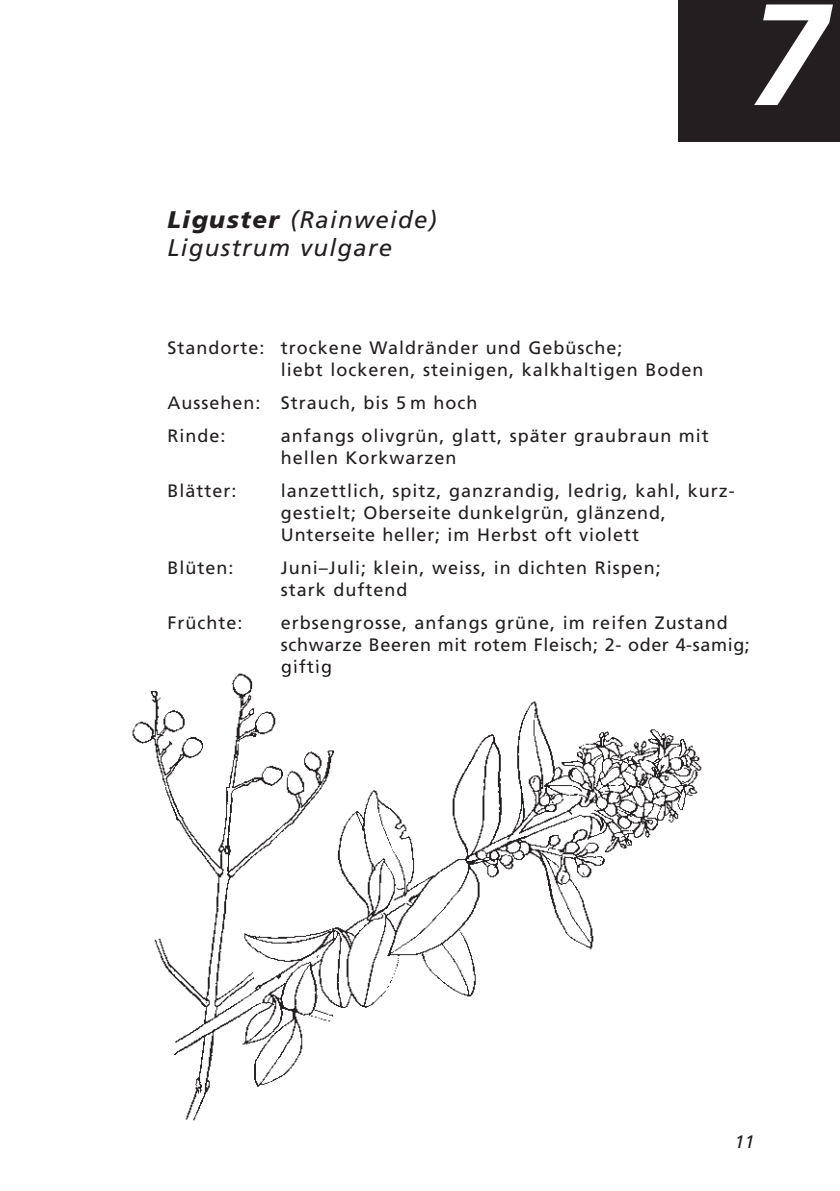
<style>
.page{position:relative;width:840px;height:1191px;background:#fff}
.page>*{position:absolute;margin:0;border:0;box-sizing:border-box;transform-origin:0 0}
.t1{font:italic 700 144px "Frutiger";color:#fff}
.t2{font:italic 24px/28px "Frutiger";letter-spacing:.055em;color:#231f20}
.t3{font:18px/22px "Frutiger";letter-spacing:.055em;color:#231f20}
.t4{font:italic 18px "Frutiger";color:#231f20}
.s1{font-weight:900}
</style>
<div class="page">
<div style="left:677px;top:0;width:162px;height:142px;background:#231f20"></div>
<img style="left:132px;top:665px;width:570px;height:456px">
<img style="left:281px;top:665px;width:49px;height:12px">
<h2 class="t2" style="left:167px;top:207px;width:271px"><span class="s1">Liguster</span> (Rainweide)<br>Ligustrum vulgare</h2>
<p class="t3" style="left:281px;top:338px;width:424px;text-indent:-113px">Standorte: trockene Waldränder und Gebüsche;<br>liebt lockeren, steinigen, kalkhaltigen Boden</p>
<p class="t3" style="left:167px;top:387px;width:311px;line-height:33px">Aussehen: Strauch, bis 5 m hoch<br>Rinde:</p>
<p class="t3" style="left:281px;top:426px;width:429px">anfangs olivgrün, glatt, später graubraun mit hellen Korkwarzen</p>
<h1 class="t1" style="left:748px;top:-3px;width:82px">7</h1>
<p class="t3" style="left:167px;top:481px;width:71px">Blätter:</p>
<p class="t3" style="left:281px;top:481px;width:455px">lanzettlich, spitz, ganzrandig, ledrig, kahl, kurz&shy;gestielt; Oberseite dunkelgrün, glänzend,<br>Unterseite heller; im Herbst oft violett</p>
<p class="t3" style="left:167px;top:558px;width:68px">Blüten:</p>
<p class="t3" style="left:281px;top:558px;width:381px">Juni–Juli; klein, weiss, in dichten Rispen; stark duftend</p>
<p class="t3" style="left:167px;top:613px;width:76px">Früchte:</p>
<p class="t3" style="left:281px;top:613px;width:470px">erbsengrosse, anfangs grüne, im reifen Zustand schwarze Beeren mit rotem Fleisch; 2- oder 4-samig; giftig</p>
<p class="t4" style="left:734px;top:1134px;width:22px">11</p>
</div>
